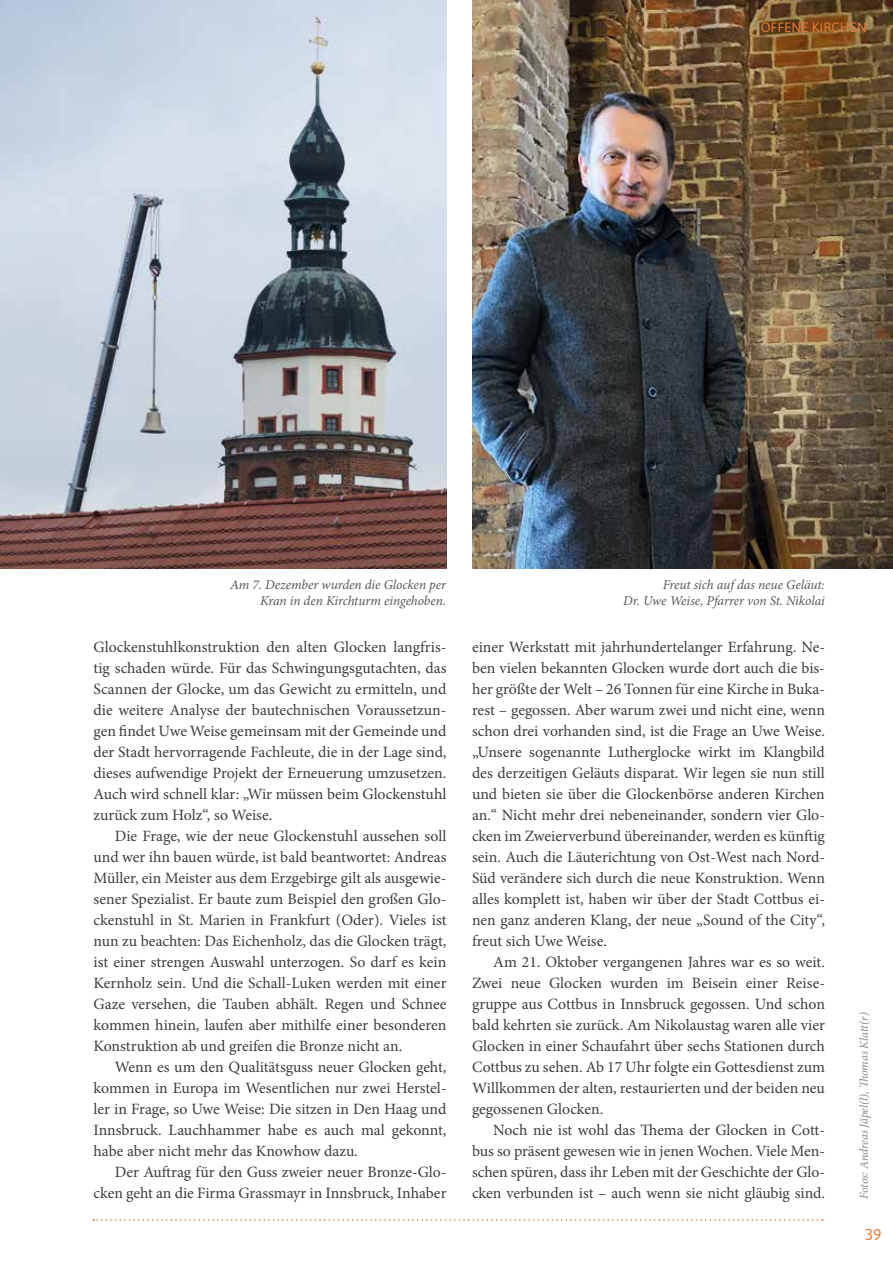
<style>
.page{position:relative;width:893px;height:1263px;background:#fff}
.page>*{position:absolute;margin:0;border:0;box-sizing:border-box;transform-origin:0 0}
.t1{font:15.75px/21px "Minion Pro";letter-spacing:-.005em;color:#3c3c3b;text-align:justify}
.t2{font:15.75px "Asap";color:#e57b36}
.t3{font:italic 13.5px/16.5px "Minion Pro";letter-spacing:-.005em;color:#575756;text-align:right}
.t4{font:13.5px "Asap";color:#e57b36}
.t5{font:italic 12px "Minion Pro";letter-spacing:-.01em;color:#878787}
</style>
<div class="page">
<img style="left:0;top:0;width:446px;height:568px">
<img style="left:472px;top:0;width:421px;height:568px">
<svg style="left:93px;top:1219px;width:730px;height:2px"></svg>
<p class="t4" style="left:761px;top:18px;width:108px">OFFENE KIRCHEN</p>
<p class="t3" style="left:230px;top:576px;width:218px">Am 7. Dezember wurden die Glocken per<br>Kran in den Kirchturm eingehoben.</p>
<p class="t3" style="left:623px;top:576px;width:203px">Freut sich auf das neue Geläut:<br>Dr. Uwe Weise, Pfarrer von St. Nikolai</p>
<p class="t1" style="left:94px;top:637px;width:354px">Glockenstuhlkonstruktion den alten Glocken langfris&shy;tig schaden würde. Für das Schwingungsgutachten, das Scannen der Glocke, um das Gewicht zu ermitteln, und die weitere Analyse der bautechnischen Voraussetzun&shy;gen findet Uwe Weise gemeinsam mit der Gemeinde und der Stadt hervorragende Fachleute, die in der Lage sind, dieses aufwendige Projekt der Erneuerung umzusetzen.<br>Auch wird schnell klar: „Wir müssen beim Glockenstuhl zurück zum Holz“, so Weise.</p>
<p class="t1" style="left:94px;top:826px;width:354px;text-indent:21px">Die Frage, wie der neue Glockenstuhl aussehen soll und wer ihn bauen würde, ist bald beantwortet: Andreas Müller, ein Meister aus dem Erzgebirge gilt als ausgewie&shy;sener Spezialist. Er baute zum Beispiel den großen Glo&shy;ckenstuhl in St. Marien in Frankfurt (Oder). Vieles ist nun zu beachten: Das Eichenholz, das die Glocken trägt, ist einer strengen Auswahl unterzogen. So darf es kein Kernholz sein. Und die Schall-Luken werden mit einer Gaze versehen, die Tauben abhält. Regen und Schnee kommen hinein, laufen aber mithilfe einer besonderen Konstruktion ab und greifen die Bronze nicht an.</p>
<p class="t1" style="left:94px;top:1056px;width:354px;text-indent:21px">Wenn es um den Qualitätsguss neuer Glocken geht, kommen in Europa im Wesentlichen nur zwei Herstel&shy;ler in Frage, so Uwe Weise: Die sitzen in Den Haag und Innsbruck. Lauchhammer habe es auch mal gekonnt, habe aber nicht mehr das Knowhow dazu.</p>
<p class="t1" style="left:94px;top:1161px;width:354px;text-align:right">Der Auftrag für den Guss zweier neuer Bronze-Glo&shy;cken geht an die Firma Grassmayr in Innsbruck, Inhaber</p>
<p class="t1" style="left:472px;top:636px;width:354px">einer Werkstatt mit jahrhundertelanger Erfahrung. Ne&shy;ben vielen bekannten Glocken wurde dort auch die bis&shy;her größte der Welt – 26 Tonnen für eine Kirche in Buka&shy;rest – gegossen. Aber warum zwei und nicht eine, wenn schon drei vorhanden sind, ist die Frage an Uwe Weise. „Unsere sogenannte Lutherglocke wirkt im Klangbild des derzeitigen Geläuts disparat. Wir legen sie nun still und bieten sie über die Glockenbörse anderen Kirchen an.“ Nicht mehr drei nebeneinander, sondern vier Glo&shy;cken im Zweierverbund übereinander, werden es künftig sein. Auch die Läuterichtung von Ost-West nach Nord-Süd verändere sich durch die neue Konstruktion. Wenn alles komplett ist, haben wir über der Stadt Cottbus ei&shy;nen ganz anderen Klang, der neue „Sound of the City“, freut sich Uwe Weise.</p>
<p class="t1" style="left:472px;top:951px;width:354px;text-indent:21px">Am 21. Oktober vergangenen Jahres war es so weit.<br>Zwei neue Glocken wurden im Beisein einer Reise&shy;gruppe aus Cottbus in Innsbruck gegossen. Und schon bald kehrten sie zurück. Am Nikolaustag waren alle vier Glocken in einer Schaufahrt über sechs Stationen durch Cottbus zu sehen. Ab 17 Uhr folgte ein Gottesdienst zum Willkommen der alten, restaurierten und der beiden neu gegossenen Glocken.</p>
<p class="t1" style="left:472px;top:1119px;width:354px;text-indent:21px">Noch nie ist wohl das Thema der Glocken in Cott&shy;bus so präsent gewesen wie in jenen Wochen. Viele Men&shy;schen spüren, dass ihr Leben mit der Geschichte der Glo&shy;cken verbunden ist – auch wenn sie nicht gläubig sind.</p>
<p class="t5" style="left:856px;top:1199px;width:189px;rotate:-90deg">Fotos: Andreas Jäpel(l), Thomas Klatt(r)</p>
<p class="t2" style="left:865px;top:1224px;width:18px">39</p>
</div>
